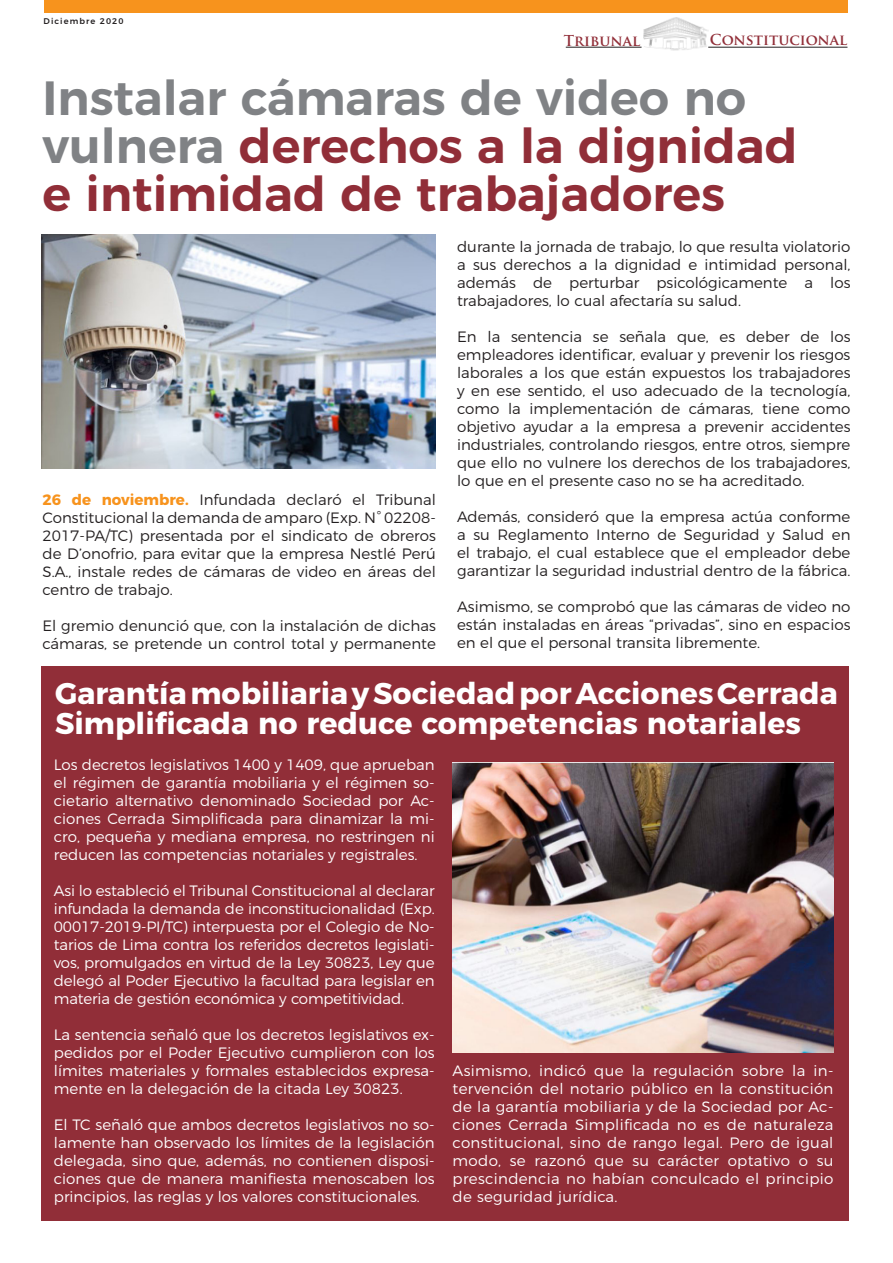
<style>
.page{position:relative;width:893px;height:1263px;background:#fff}
.page>*{position:absolute;margin:0;border:0;box-sizing:border-box;transform-origin:0 0}
.t1{font:600 48px/48px "Montserrat";color:#808285}
.t2{font:600 48px "Montserrat";color:#912e38}
.t3{font:700 30px/30px "Montserrat";color:#fff}
.t4{font:300 15px/18px "Montserrat";color:#fff;text-align:justify}
.t5{font:300 15px/18px "Montserrat";color:#231f20;text-align:justify}
.t6{font:700 14.7px "Trajan Pro";color:#912e38}
.t7{font:500 8.25px "Montserrat";letter-spacing:.13em;color:#231f20}
.s1{color:#912e38}
.s2{font-weight:700;color:#f7931d}
</style>
<div class="page">
<div style="left:41px;top:666px;width:808px;height:554px;background:#912e38"></div>
<div style="left:44px;top:0;width:803px;height:13px;background:#f7931d"></div>
<img style="left:643px;top:17px;width:66px;height:34px">
<hr style="left:708px;top:47px;width:139px;height:1px;background:#231f20">
<hr style="left:566px;top:47px;width:76px;height:1px;background:#231f20">
<img style="left:41px;top:234px;width:395px;height:234px">
<img style="left:453px;top:762px;width:380px;height:290px">
<p class="t7" style="left:44px;top:15px;width:81px">Diciembre 2020</p>
<p class="t6" style="left:564px;top:31px;width:78px">Tribunal</p>
<p class="t6" style="left:710px;top:31px;width:139px">Constitucional</p>
<p class="t1" style="left:43px;top:70px;width:757px">Instalar cámaras de video no vulnera <span class="s1">derechos a la dignidad</span></p>
<p class="t2" style="left:43px;top:155px;width:684px">e intimidad de trabajadores</p>
<p class="t5" style="left:457px;top:236px;width:395px">durante la jornada de trabajo, lo que resulta violatorio a sus derechos a la dignidad e intimidad personal, además de perturbar psicológicamente a los trabajadores, lo cual afectaría su salud.</p>
<p class="t5" style="left:457px;top:326px;width:395px">En la sentencia se señala que, es deber de los empleadores identificar, evaluar y prevenir los riesgos laborales a los que están expuestos los trabajadores y en ese sentido, el uso adecuado de la tecnología, como la implementación de cámaras, tiene como objetivo ayudar a la empresa a prevenir accidentes industriales, controlando riesgos, entre otros, siempre que ello no vulnere los derechos de los trabajadores, lo que en el presente caso no se ha acreditado.</p>
<p class="t5" style="left:457px;top:506px;width:395px">Además, consideró que la empresa actúa conforme a su Reglamento Interno de Seguridad y Salud en el trabajo, el cual establece que el empleador debe garantizar la seguridad industrial dentro de la fábrica.</p>
<p class="t5" style="left:457px;top:596px;width:395px">Asimismo, se comprobó que las cámaras de video no están instaladas en áreas “privadas”, sino en espacios en el que el personal transita libremente.</p>
<p class="t5" style="left:43px;top:489px;width:395px"><span class="s2">26 de noviembre.</span> Infundada declaró el Tribunal Constitucional la demanda de amparo (Exp. N° 02208- 2017-PA/TC) presentada por el sindicato de obreros de D’onofrio, para evitar que la empresa Nestlé Perú S.A., instale redes de cámaras de video en áreas del centro de trabajo.</p>
<p class="t5" style="left:43px;top:615px;width:395px">El gremio denunció que, con la instalación de dichas cámaras, se pretende un control total y permanente</p>
<p class="t3" style="left:55px;top:676px;width:784px">Garantía mobiliaria y Sociedad por Acciones Cerrada<br>Simplificada no reduce competencias notariales</p>
<p class="t4" style="left:54px;top:755px;width:382px">Los decretos legislativos 1400 y 1409, que aprueban el régimen de garantía mobiliaria y el régimen so&shy;cietario alternativo denominado Sociedad por Ac&shy;ciones Cerrada Simplificada para dinamizar la mi&shy;cro, pequeña y mediana empresa, no restringen ni reducen las competencias notariales y registrales.</p>
<p class="t4" style="left:54px;top:881px;width:382px">Asi lo estableció el Tribunal Constitucional al declarar infundada la demanda de inconstitucionalidad (Exp.<br>00017-2019-PI/TC) interpuesta por el Colegio de No&shy;tarios de Lima contra los referidos decretos legislati&shy;vos, promulgados en virtud de la Ley 30823, Ley que delegó al Poder Ejecutivo la facultad para legislar en materia de gestión económica y competitividad.</p>
<p class="t4" style="left:54px;top:1025px;width:382px">La sentencia señaló que los decretos legislativos ex&shy;pedidos por el Poder Ejecutivo cumplieron con los límites materiales y formales establecidos expresa&shy;mente en la delegación de la citada Ley 30823.</p>
<p class="t4" style="left:54px;top:1115px;width:382px">El TC señaló que ambos decretos legislativos no so&shy;lamente han observado los límites de la legislación delegada, sino que, además, no contienen disposi&shy;ciones que de manera manifiesta menoscaben los principios, las reglas y los valores constitucionales.</p>
<p class="t4" style="left:453px;top:1060px;width:382px">Asimismo, indicó que la regulación sobre la in&shy;tervención del notario público en la constitución de la garantía mobiliaria y de la Sociedad por Ac&shy;ciones Cerrada Simplificada no es de naturaleza constitucional, sino de rango legal. Pero de igual modo, se razonó que su carácter optativo o su prescindencia no habían conculcado el principio de seguridad jurídica.</p>
</div>
